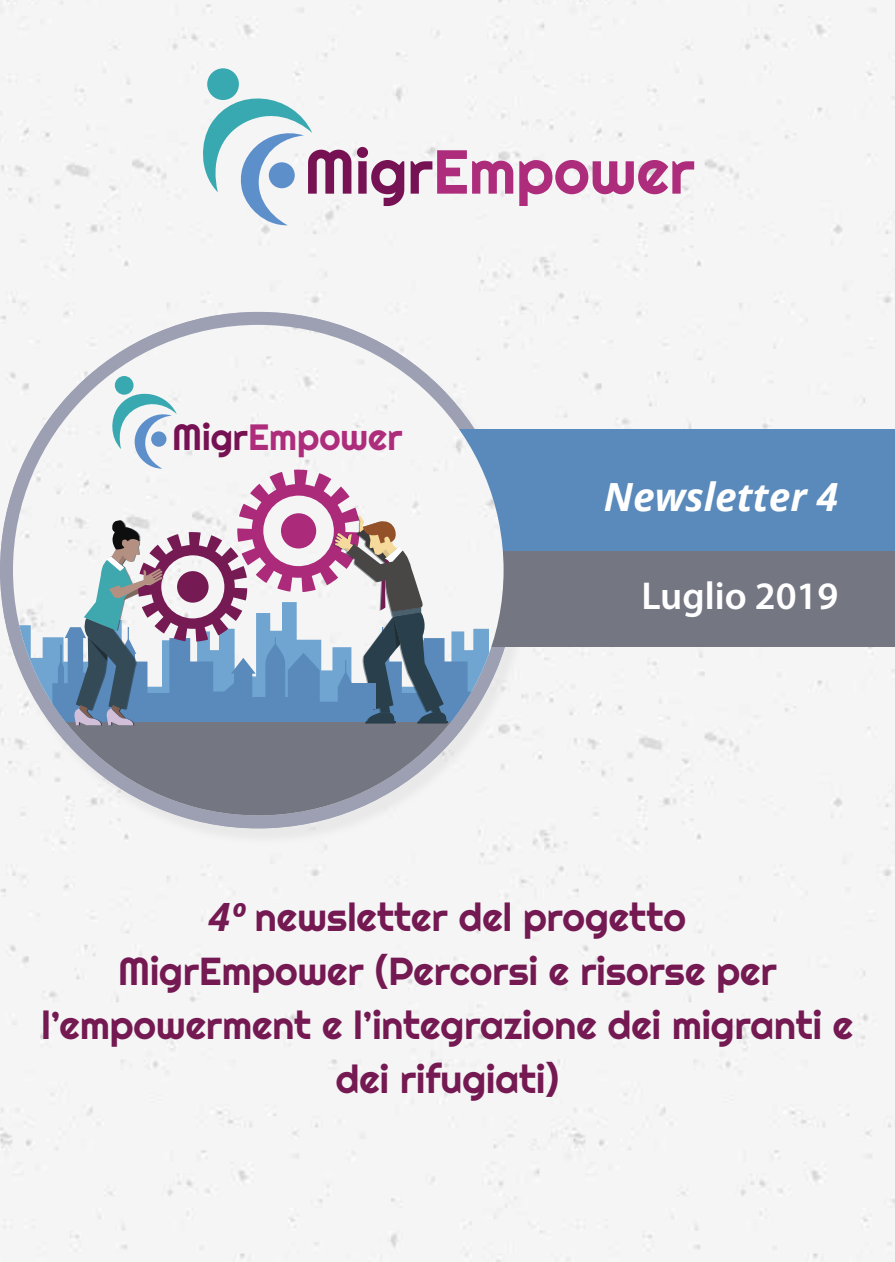
<style>
.page{position:relative;width:895px;height:1262px;background:#f5f5f5}
.page>*{position:absolute;margin:0;border:0;box-sizing:border-box;transform-origin:0 0}
.t1{font:61.95px "Righteous";color:#ad2c7b}
.t2{font:39px/54px "Righteous";color:#741952;text-align:center}
.t3{font:600 39px "Myriad Pro";color:#fff}
.t4{font:italic 700 38.85px "Open Sans";color:#fff}
.t5{font:36.6px "Righteous";color:#ad2c7b}
.s1{color:#761253}
.s2{font-family:"Open Sans";font-weight:700;font-style:italic}
</style>
<div class="page">
<svg style="left:198px;top:86px;width:114px;height:140px"></svg>
<div style="left:207px;top:68px;width:32px;height:32px;background:#38a9b0;border-radius:50%"></div>
<div style="left:0;top:313px;width:533px;height:535px;background:#f5f5f5"></div>
<div style="left:0;top:312px;width:516px;height:516px;background:#9ca0b2;border-radius:50%"></div>
<div style="left:312px;top:551px;width:583px;height:96px;background:#747682"></div>
<div style="left:312px;top:429px;width:583px;height:122px;background:#598abb"></div>
<div style="left:13px;top:325px;width:490px;height:490px;background:#f5f5f5;border-radius:245px"></div>
<svg style="left:13px;top:725px;width:490px;height:90px;fill:#747682"></svg>
<svg style="left:13px;top:386px;width:490px;height:339px;background:#bfc1d0"></svg>
<div style="left:115px;top:376px;width:19px;height:19px;background:#38a9b0;border-radius:50%"></div>
<h1 class="t1" style="left:304px;top:133px;width:392px"><span class="s1">Migr</span>Empower</h1>
<p class="t5" style="left:172px;top:414px;width:232px"><span class="s1">Migr</span>Empower</p>
<p class="t4" style="left:604px;top:469px;width:236px">Newsletter 4</p>
<p class="t3" style="left:641px;top:571px;width:198px">Luglio 2019</p>
<p class="t2" style="left:42px;top:890px;width:813px"><span class="s2">4º</span> newsletter del progetto<br>MigrEmpower (Percorsi e risorse per l’empowerment e l’integrazione dei migranti e dei rifugiati)</p>
</div>
